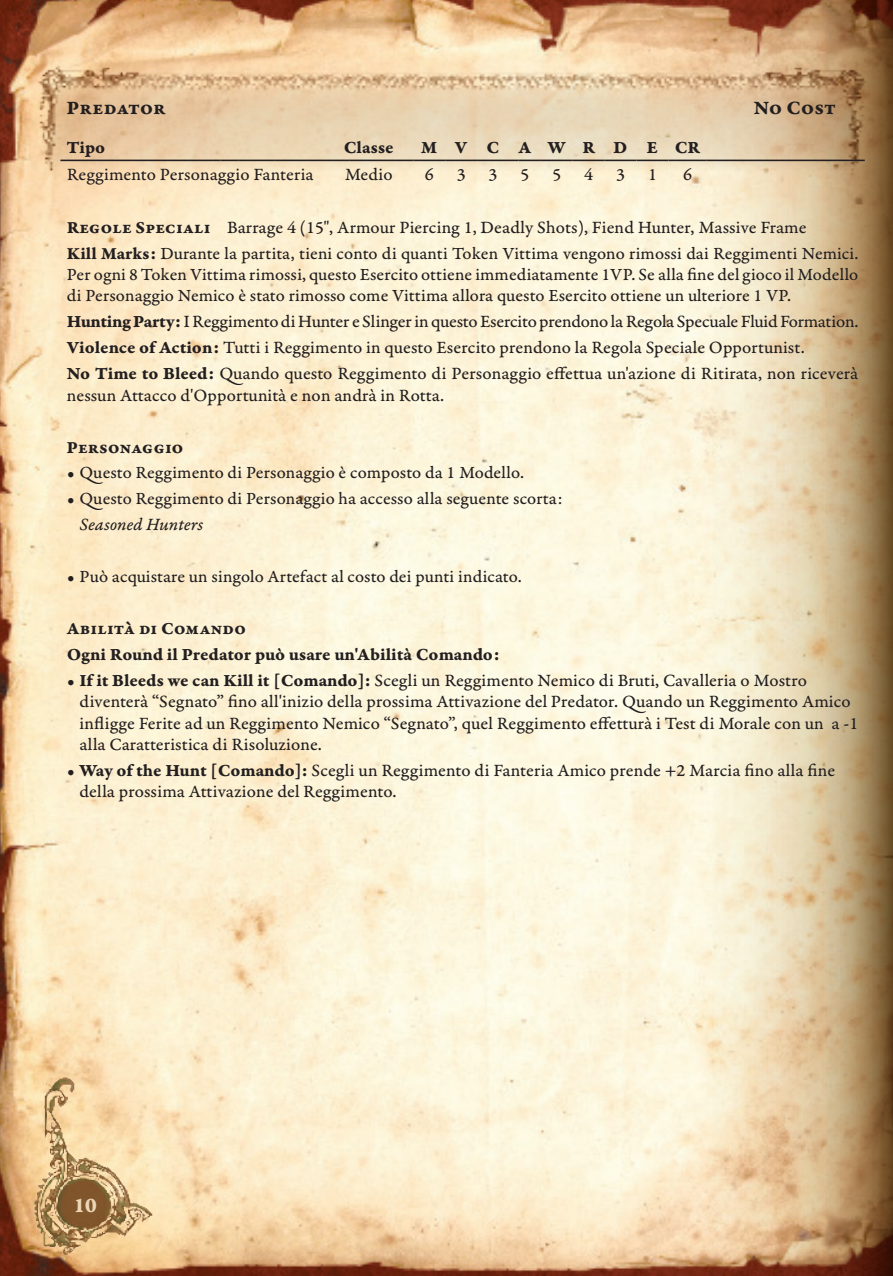
<style>
.page{position:relative;width:893px;height:1276px;background:#fff}
.page>*{position:absolute;margin:0;border:0;box-sizing:border-box;transform-origin:0 0}
.t1{font:22.5px "Garamond Premr Pro Bd Capt";color:#ecd6b6}
.ConText{font:20.25px "Garamond Premr Pro Bd Capt";letter-spacing:-.005em;color:#231f20}
.ConText-2{font:18.22px/21.4px "Garamond Premr Pro Capt";letter-spacing:.005em;color:#231f20}
.ConTable{font:18.22px "Garamond Premr Pro Bd Capt";letter-spacing:-.01em;color:#231f20}
.ConText-3{font:18.22px "Garamond Premr Pro It Capt";color:#231f20}
.ConTable-2{font:18.22px "Garamond Premr Pro Capt";color:#231f20}
.ConText-4{font:18px/21.4px "Garamond Premr Pro Capt";letter-spacing:-.01em;color:#231f20;text-align:justify}
.ConText-5{font:18px "Garamond Premr Pro Bd Capt";color:#231f20}
.ConTable-3{font:18px "Garamond Premr Pro Bd Capt";color:#231f20}
.s1{font-family:"Garamond Premr Pro Bd Capt"}
</style>
<div class="page">
<img style="left:0;top:0;width:678px;height:1276px">
<svg style="left:678px;top:0;width:108px;height:1276px;background:#f1e1c4"></svg>
<svg style="left:786px;top:0;width:107px;height:1276px;background:#b99e76"></svg>
<img style="left:29px;top:998px;width:172px;height:265px">
<img style="left:11px;top:64px;width:882px;height:181px">
<hr style="left:60px;top:160px;width:161px;height:1px;background:#231f20">
<svg style="left:221px;top:160px;width:18px;height:1px"></svg>
<hr style="left:239px;top:160px;width:35px;height:1px;background:#231f20">
<hr style="left:274px;top:160px;width:50px;height:1px;background:#231f20">
<svg style="left:324px;top:160px;width:25px;height:1px"></svg>
<hr style="left:349px;top:160px;width:64px;height:1px;background:#231f20">
<hr style="left:413px;top:160px;width:32px;height:1px;background:#231f20">
<hr style="left:445px;top:160px;width:32px;height:1px;background:#231f20">
<hr style="left:477px;top:160px;width:32px;height:1px;background:#231f20">
<svg style="left:509px;top:160px;width:32px;height:1px"></svg>
<hr style="left:541px;top:160px;width:32px;height:1px;background:#231f20">
<hr style="left:573px;top:160px;width:32px;height:1px;background:#231f20">
<hr style="left:605px;top:160px;width:32px;height:1px;background:#231f20">
<hr style="left:637px;top:160px;width:31px;height:1px;background:#231f20">
<hr style="left:668px;top:160px;width:39px;height:1px;background:#231f20">
<hr style="left:707px;top:160px;width:158px;height:1px;background:#231f20">
<p class="ConText" style="left:67px;top:95px;width:101px">Predator</p>
<p class="ConText" style="left:754px;top:95px;width:84px">No Cost</p>
<p class="ConTable" style="left:67px;top:136px;width:40px">Tipo</p>
<p class="ConTable" style="left:344px;top:136px;width:51px">Classe</p>
<p class="ConTable" style="left:421px;top:136px;width:18px">M</p>
<p class="ConTable" style="left:455px;top:136px;width:14px">V</p>
<p class="ConTable" style="left:487px;top:136px;width:14px">C</p>
<p class="ConTable" style="left:518px;top:136px;width:14px">A</p>
<p class="ConTable" style="left:548px;top:136px;width:19px">W</p>
<p class="ConTable" style="left:582px;top:136px;width:14px">R</p>
<p class="ConTable" style="left:614px;top:136px;width:15px">D</p>
<p class="ConTable" style="left:647px;top:136px;width:13px">E</p>
<p class="ConTable" style="left:675px;top:136px;width:27px">CR</p>
<p class="ConText-2" style="left:67px;top:164px;width:248px">Reggimento Personaggio Fanteria</p>
<p class="ConTable-2" style="left:345px;top:163px;width:49px">Medio</p>
<p class="ConTable-2" style="left:425px;top:163px;width:10px">6</p>
<p class="ConTable-2" style="left:457px;top:163px;width:10px">3</p>
<p class="ConTable-2" style="left:489px;top:163px;width:10px">3</p>
<p class="ConTable-2" style="left:520px;top:163px;width:10px">5</p>
<p class="ConTable-2" style="left:552px;top:163px;width:10px">5</p>
<p class="ConTable-2" style="left:584px;top:163px;width:10px">4</p>
<p class="ConTable-2" style="left:616px;top:163px;width:10px">3</p>
<p class="ConText-2" style="left:648px;top:164px;width:10px">1</p>
<p class="ConText-2" style="left:683px;top:164px;width:10px">6</p>
<p class="ConTable-3" style="left:67px;top:216px;width:145px">Regole Speciali</p>
<p class="ConText-2" style="left:227px;top:217px;width:581px">Barrage 4 (15", Armour Piercing 1, Deadly Shots), Fiend Hunter, Massive Frame</p>
<p class="ConText-4" style="left:67px;top:243px;width:793px"><span class="s1">Kill Marks:</span> Durante la partita, tieni conto di quanti Token Vittima vengono rimossi dai Reggimenti Nemici.<br>Per ogni 8 Token Vittima rimossi, questo Esercito ottiene immediatamente 1VP. Se alla fine del gioco il Modello di Personaggio Nemico è stato rimosso come Vittima allora questo Esercito ottiene un ulteriore 1 VP.</p>
<p class="ConText-2" style="left:67px;top:311px;width:793px"><span class="s1">Hunting Party:</span> I Reggimento diHunter e Slinger in questo Esercito prendono la Regola Specuale Fluid Formation.</p>
<p class="ConText-2" style="left:67px;top:337px;width:739px"><span class="s1">Violence of Action:</span> Tutti i Reggimento in questo Esercito prendono la Regola Speciale Opportunist.</p>
<p class="ConText-2" style="left:67px;top:363px;width:793px"><span class="s1">No Time to Bleed:</span> Quando questo Reggimento di Personaggio effettua un'azione di Ritirata, non riceverà nessun Attacco d'Opportunità e non andrà in Rotta.</p>
<p class="ConText-5" style="left:67px;top:436px;width:118px">Personaggio</p>
<p class="ConText-4" style="left:67px;top:462px;width:459px">• Questo Reggimento di Personaggio è composto da 1 Modello.</p>
<p class="ConText-4" style="left:67px;top:488px;width:497px">• Questo Reggimento di Personaggio ha accesso alla seguente scorta:</p>
<p class="ConText-3" style="left:80px;top:513px;width:125px">Seasoned Hunters</p>
<p class="ConText-4" style="left:67px;top:566px;width:456px">• Può acquistare un singolo Artefact al costo dei punti indicato.</p>
<p class="ConText-5" style="left:67px;top:617px;width:181px">Abilità di Comando</p>
<p class="ConTable" style="left:67px;top:643px;width:434px">Ogni Round il Predator può usare un'Abilità Comando:</p>
<p class="ConText-2" style="left:80px;top:670px;width:780px;text-indent:-13px"><span class="s1">• If it Bleeds we can Kill it [Comando]:</span> Scegli un Reggimento Nemico di Bruti, Cavalleria o Mostro diventerà “Segnato” fino all'inizio della prossima Attivazione del Predator. Quando un Reggimento Amico infligge Ferite ad un Reggimento Nemico “Segnato”, quel Reggimento effetturà i Test di Morale con un a -1 alla Caratteristica di Risoluzione.</p>
<p class="ConText-2" style="left:80px;top:760px;width:757px;text-indent:-13px"><span class="s1">• Way of the Hunt [Comando]:</span> Scegli un Reggimento di Fanteria Amico prende +2 Marcia fino alla fine della prossima Attivazione del Reggimento.</p>
<p class="t1" style="left:73px;top:1191px;width:25px">10</p>
</div>
